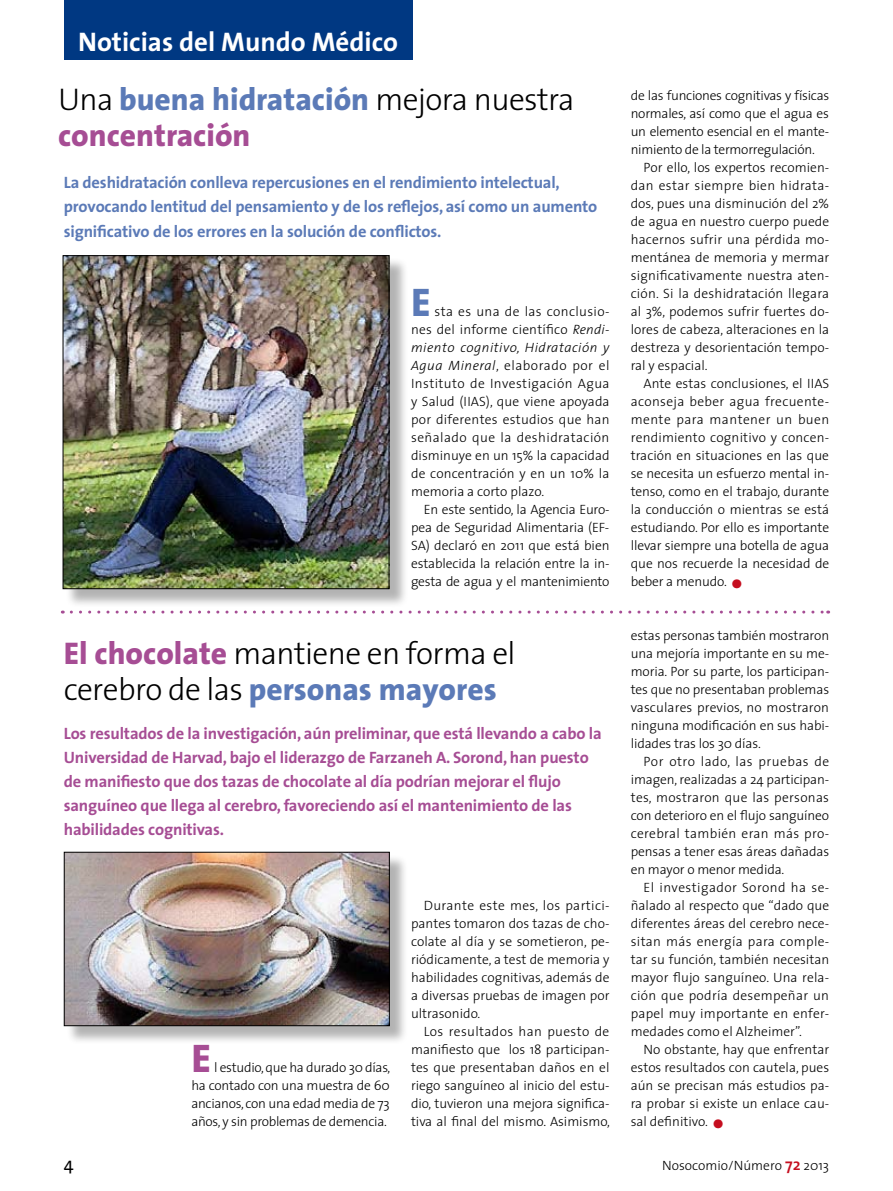
<style>
.page{position:relative;width:893px;height:1191px;background:#fff}
.page>*{position:absolute;margin:0;border:0;box-sizing:border-box;transform-origin:0 0}
.t1{font:800 40.2px "The Sans 8";color:#5b7ab7}
.t2{font:800 40.2px "The Sans 8";color:#a64d94}
.t3{font:300 31.5px/36px "The Sans 3";letter-spacing:-.02em;color:#000}
.t4{font:27px "The Sans 7 Bold Plain";color:#fff}
.t5{font:18px "The Sans 5";color:#000}
.t6{font:16.5px/24px "The Sans 7 Bold Plain";letter-spacing:-.01em;color:#a64d94}
.t7{font:16.5px/24px "The Sans 7 Bold Plain";letter-spacing:-.01em;color:#5b7ab7}
.t8{font:300 13.5px/18px "The Sans 3";color:#000;text-align:justify}
.t9{font:300 13.5px "The Sans 3";letter-spacing:-.02em;color:#000}
.t10{font:300 13.5px "The Sans 3";letter-spacing:.025em;color:#000}
.t11{font:300 13.5px "The Sans 3";letter-spacing:.03em;color:#000}
.t12{font:300 13.5px "The Sans 3";letter-spacing:.02em;color:#000}
.t13{font:300 13.5px "The Sans 3";letter-spacing:.035em;color:#000}
.t14{font:italic 300 13.5px "The Sans 3";letter-spacing:.035em;color:#000}
.t15{font:300 13.5px "The Sans 3";letter-spacing:.04em;color:#000}
.s1{font-family:"The Sans 8";font-weight:800;color:#5b7ab7}
.s2{font-family:"The Sans 8";font-weight:800;color:#a64d94}
.s3{font-style:italic}
.s4{font-family:"The Sans 9";font-weight:900;font-size:24px;color:#c50e1f}
.s5{font-family:"The Sans 6";font-weight:600;font-size:16.5px;color:#c50e1f}
</style>
<div class="page">
<div style="left:64px;top:0;width:348px;height:60px;background:#003882"></div>
<svg style="left:417px;top:610px;width:412px;height:3px"></svg>
<div style="left:65px;top:257px;width:350px;height:357px;background:#000;opacity:.3"></div>
<img style="left:65px;top:257px;width:322px;height:330px">
<div style="left:63px;top:255px;width:326px;height:334px;border:1px solid #000"></div>
<div style="left:66px;top:854px;width:348px;height:197px;background:#000;opacity:.3"></div>
<img style="left:66px;top:853px;width:322px;height:171px">
<div style="left:64px;top:851px;width:326px;height:175px;border:1px solid #000"></div>
<p class="t4" style="left:78px;top:19px;width:321px">Noticias del Mundo Médico</p>
<p class="t3" style="left:58px;top:81px;width:518px">Una <span class="s1">buena hidratación</span> mejora nuestra <span class="s2">concentración</span></p>
<p class="t7" style="left:64px;top:170px;width:535px">La deshidratación conlleva repercusiones en el rendimiento intelectual, provocando lentitud del pensamiento y de los reflejos, así como un aumento significativo de los errores en la solución de conflictos.</p>
<p class="t1" style="left:411px;top:268px;width:21px">E</p>
<p class="t10" style="left:435px;top:300px;width:176px">sta es una de las conclusio-</p>
<p class="t8" style="left:411px;top:320px;width:200px">nes del informe científico <span class="s3">Rendi-</span></p>
<p class="t14" style="left:411px;top:336px;width:200px">miento cognitivo, Hidratación y</p>
<p class="t15" style="left:411px;top:354px;width:200px"><span class="s3">Agua Mineral</span>, elaborado por el</p>
<p class="t11" style="left:411px;top:372px;width:200px">Instituto de Investigación Agua</p>
<p class="t8" style="left:411px;top:392px;width:200px">y Salud (IIAS), que viene apoyada</p>
<p class="t12" style="left:411px;top:408px;width:200px">por diferentes estudios que han</p>
<p class="t13" style="left:411px;top:426px;width:200px">señalado que la deshidratación</p>
<p class="t8" style="left:411px;top:446px;width:200px">disminuye en un 15% la capacidad</p>
<p class="t8" style="left:411px;top:464px;width:200px">de concentración y en un 10% la</p>
<p class="t8" style="left:411px;top:482px;width:135px">memoria a corto plazo.</p>
<p class="t9" style="left:424px;top:498px;width:187px">En este sentido, la Agencia Euro-</p>
<p class="t8" style="left:411px;top:518px;width:200px">pea de Seguridad Alimentaria (EF-</p>
<p class="t8" style="left:411px;top:536px;width:200px">SA) declaró en 2011 que está bien</p>
<p class="t8" style="left:411px;top:554px;width:200px">establecida la relación entre la in-</p>
<p class="t9" style="left:411px;top:570px;width:200px">gesta de agua y el mantenimiento</p>
<p class="t3" style="left:64px;top:634px;width:453px"><span class="s2">El chocolate</span> mantiene en forma el cerebro de las <span class="s1">personas mayores</span></p>
<p class="t6" style="left:64px;top:721px;width:539px">Los resultados de la investigación, aún preliminar, que está llevando a cabo la Universidad de Harvad, bajo el liderazgo de Farzaneh A. Sorond, han puesto de manifiesto que dos tazas de chocolate al día podrían mejorar el flujo sanguíneo que llega al cerebro, favoreciendo así el mantenimiento de las habilidades cognitivas.</p>
<p class="t5" style="left:64px;top:1148px;width:11px">4</p>
<p class="t2" style="left:191px;top:1024px;width:21px">E</p>
<p class="t8" style="left:191px;top:1058px;width:201px;text-indent:23px">l estudio, que ha durado 30 días, ha contado con una muestra de 60 ancianos, con una edad media de 73 años, y sin problemas de demencia.</p>
<p class="t11" style="left:424px;top:894px;width:187px">Durante este mes, los partici-</p>
<p class="t8" style="left:411px;top:914px;width:200px">pantes tomaron dos tazas de cho-</p>
<p class="t8" style="left:411px;top:932px;width:200px">colate al día y se sometieron, pe-</p>
<p class="t8" style="left:411px;top:950px;width:200px">riódicamente, a test de memoria y</p>
<p class="t8" style="left:411px;top:968px;width:200px">habilidades cognitivas, además de</p>
<p class="t8" style="left:411px;top:986px;width:200px">a diversas pruebas de imagen por</p>
<p class="t8" style="left:411px;top:1004px;width:71px">ultrasonido.</p>
<p class="t10" style="left:424px;top:1020px;width:187px">Los resultados han puesto de</p>
<p class="t8" style="left:411px;top:1040px;width:200px">manifiesto que los 18 participan-</p>
<p class="t8" style="left:411px;top:1058px;width:200px">tes que presentaban daños en el</p>
<p class="t8" style="left:411px;top:1076px;width:200px">riego sanguíneo al inicio del estu-</p>
<p class="t8" style="left:411px;top:1094px;width:200px">dio, tuvieron una mejora significa-</p>
<p class="t8" style="left:411px;top:1112px;width:200px">tiva al final del mismo. Asimismo,</p>
<p class="t9" style="left:631px;top:84px;width:200px">de las funciones cognitivas y físicas</p>
<p class="t9" style="left:631px;top:102px;width:200px">normales, así como que el agua es</p>
<p class="t9" style="left:631px;top:120px;width:200px">un elemento esencial en el mante-</p>
<p class="t9" style="left:631px;top:138px;width:186px">nimiento de la termorregulación.</p>
<p class="t8" style="left:643px;top:158px;width:187px">Por ello, los expertos recomien-</p>
<p class="t10" style="left:631px;top:174px;width:200px">dan estar siempre bien hidrata-</p>
<p class="t8" style="left:631px;top:194px;width:200px">dos, pues una disminución del 2%</p>
<p class="t8" style="left:631px;top:212px;width:200px">de agua en nuestro cuerpo puede</p>
<p class="t8" style="left:631px;top:230px;width:200px">hacernos sufrir una pérdida mo-</p>
<p class="t8" style="left:631px;top:248px;width:200px">mentánea de memoria y mermar</p>
<p class="t8" style="left:631px;top:266px;width:200px">significativamente nuestra aten-</p>
<p class="t8" style="left:631px;top:284px;width:200px">ción. Si la deshidratación llegara</p>
<p class="t8" style="left:631px;top:302px;width:200px">al 3%, podemos sufrir fuertes do-</p>
<p class="t8" style="left:631px;top:320px;width:200px">lores de cabeza, alteraciones en la</p>
<p class="t8" style="left:631px;top:338px;width:200px">destreza y desorientación tempo-</p>
<p class="t8" style="left:631px;top:356px;width:78px">ral y espacial.</p>
<p class="t8" style="left:643px;top:374px;width:187px">Ante estas conclusiones, el IIAS</p>
<p class="t10" style="left:631px;top:390px;width:200px">aconseja beber agua frecuente-</p>
<p class="t11" style="left:631px;top:408px;width:200px">mente para mantener un buen</p>
<p class="t8" style="left:631px;top:428px;width:200px">rendimiento cognitivo y concen-</p>
<p class="t8" style="left:631px;top:446px;width:200px">tración en situaciones en las que</p>
<p class="t8" style="left:631px;top:464px;width:200px">se necesita un esfuerzo mental in-</p>
<p class="t8" style="left:631px;top:482px;width:200px">tenso, como en el trabajo, durante</p>
<p class="t8" style="left:631px;top:500px;width:200px">la conducción o mientras se está</p>
<p class="t8" style="left:631px;top:518px;width:200px">estudiando. Por ello es importante</p>
<p class="t8" style="left:631px;top:536px;width:200px">llevar siempre una botella de agua</p>
<p class="t8" style="left:631px;top:554px;width:200px">que nos recuerde la necesidad de</p>
<p class="t8" style="left:631px;top:572px;width:113px">beber a menudo. <span class="s4">•</span></p>
<p class="t8" style="left:631px;top:626px;width:200px">estas personas también mostraron</p>
<p class="t8" style="left:631px;top:644px;width:200px">una mejoría importante en su me-</p>
<p class="t8" style="left:631px;top:662px;width:200px">moria. Por su parte, los participan-</p>
<p class="t8" style="left:631px;top:680px;width:200px">tes que no presentaban problemas</p>
<p class="t8" style="left:631px;top:698px;width:200px">vasculares previos, no mostraron</p>
<p class="t8" style="left:631px;top:716px;width:200px">ninguna modificación en sus habi-</p>
<p class="t8" style="left:631px;top:734px;width:132px">lidades tras los 30 días.</p>
<p class="t13" style="left:643px;top:750px;width:187px">Por otro lado, las pruebas de</p>
<p class="t8" style="left:631px;top:770px;width:200px">imagen, realizadas a 24 participan-</p>
<p class="t12" style="left:631px;top:786px;width:200px">tes, mostraron que las personas</p>
<p class="t8" style="left:631px;top:806px;width:200px">con deterioro en el flujo sanguíneo</p>
<p class="t10" style="left:631px;top:822px;width:200px">cerebral también eran más pro-</p>
<p class="t8" style="left:631px;top:842px;width:200px">pensas a tener esas áreas dañadas</p>
<p class="t8" style="left:631px;top:860px;width:155px">en mayor o menor medida.</p>
<p class="t11" style="left:643px;top:876px;width:187px">El investigador Sorond ha se-</p>
<p class="t8" style="left:631px;top:896px;width:200px">ñalado al respecto que “dado que</p>
<p class="t8" style="left:631px;top:914px;width:200px">diferentes áreas del cerebro nece-</p>
<p class="t10" style="left:631px;top:930px;width:200px">sitan más energía para comple-</p>
<p class="t8" style="left:631px;top:950px;width:200px">tar su función, también necesitan</p>
<p class="t8" style="left:631px;top:968px;width:200px">mayor flujo sanguíneo. Una rela-</p>
<p class="t12" style="left:631px;top:984px;width:200px">ción que podría desempeñar un</p>
<p class="t8" style="left:631px;top:1004px;width:200px">papel muy importante en enfer-</p>
<p class="t8" style="left:631px;top:1022px;width:173px">medades como el Alzheimer”.</p>
<p class="t8" style="left:643px;top:1040px;width:187px">No obstante, hay que enfrentar</p>
<p class="t8" style="left:631px;top:1058px;width:200px">estos resultados con cautela, pues</p>
<p class="t8" style="left:631px;top:1076px;width:200px">aún se precisan más estudios pa-</p>
<p class="t8" style="left:631px;top:1094px;width:200px">ra probar si existe un enlace cau-</p>
<p class="t8" style="left:631px;top:1112px;width:94px">sal definitivo. <span class="s4">•</span></p>
<p class="t8" style="left:662px;top:1155px;width:168px">Nosocomio/Número <span class="s5">72</span> 2013</p>
</div>
